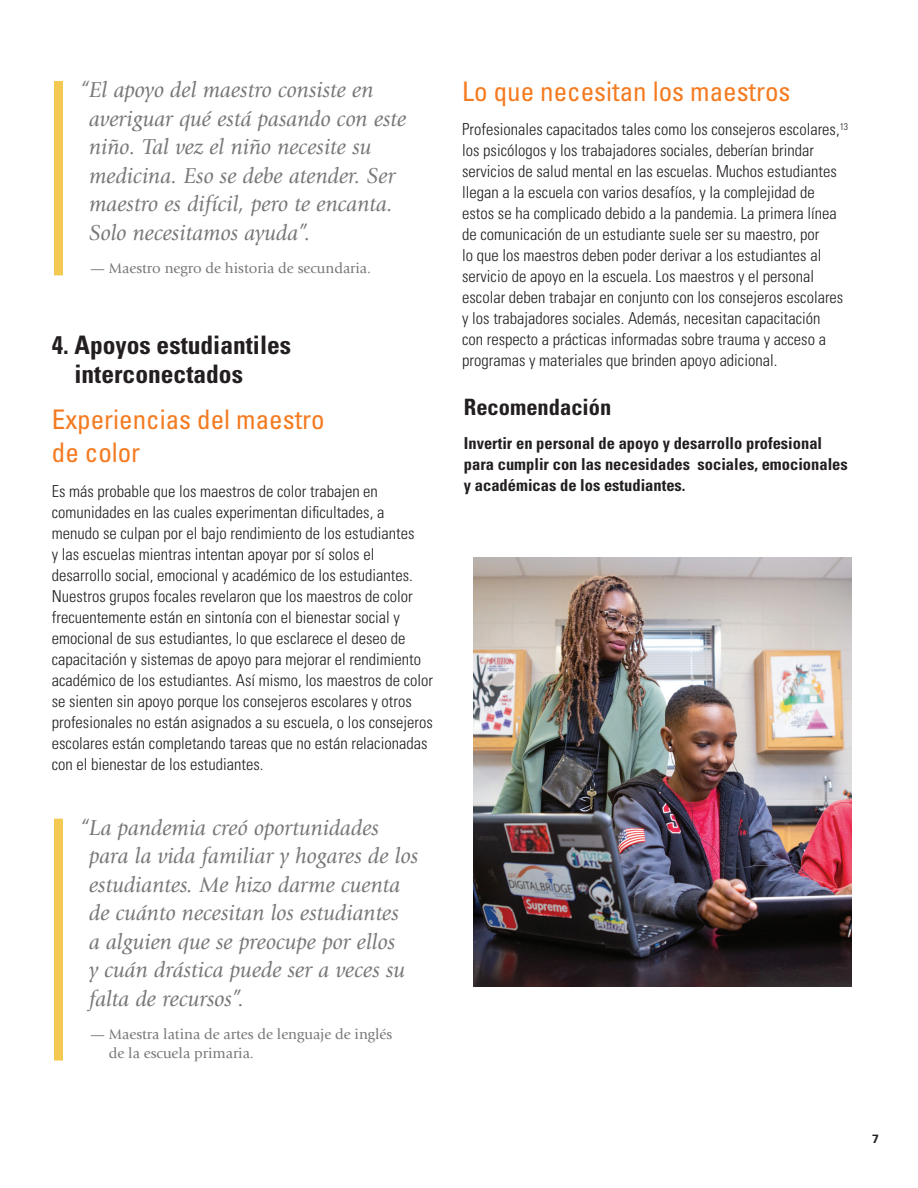
<style>
.page{position:relative;width:918px;height:1188px;background:#fff}
.page>*{position:absolute;margin:0;border:0;box-sizing:border-box;transform-origin:0 0}
.What_teachers_want_n{font:condensed 27px/33px "Univers LT Std";color:#f47b21}
.medium_heads{font:700 condensed 25.5px/28.5px "Univers LT Std";color:#231f20}
.quotes{font:italic 22.5px/28.5px "Giovanni Std";color:#787779}
.recommendation_title{font:700 condensed 22.5px "Univers LT Std";color:#231f20}
.Main{font:300 condensed 16.5px/21px "Univers LT Std";color:#231f20}
.Quoters{font:300 condensed 16.5px/21px "Univers LT Std";color:#231f20}
.recommendation{font:700 condensed 16.5px/21px "Univers LT Std";color:#231f20}
.Quoters-2{font:15px/19.5px "Giovanni Std";color:#787779}
.t1{font:700 12px "Univers LT Std";color:#231f20}
</style>
<div class="page">
<img style="left:473px;top:557px;width:378px;height:429px">
<div style="left:54px;top:81px;width:9px;height:194px;background:#f4c952"></div>
<div style="left:54px;top:819px;width:9px;height:242px;background:#f4c952"></div>
<p class="quotes" style="left:89px;top:76px;width:319px;text-indent:-10px">“El apoyo del maestro consiste en averiguar qué está pasando con este niño. Tal vez el niño necesite su medicina. Eso se debe atender. Ser maestro es difícil, pero te encanta.<br>Solo necesitamos ayuda”.</p>
<p class="Quoters-2" style="left:90px;top:258px;width:283px">— Maestro negro de historia de secundaria.</p>
<p class="medium_heads" style="left:74px;top:331px;width:218px;text-indent:-23px">4. Apoyos estudiantiles interconectados</p>
<p class="What_teachers_want_n" style="left:52px;top:403px;width:274px">Experiencias del maestro de color</p>
<p class="Main" style="left:52px;top:481px;width:383px">Es más probable que los maestros de color trabajen en comunidades en las cuales experimentan dificultades, a menudo se culpan por el bajo rendimiento de los estudiantes<br>y las escuelas mientras intentan apoyar por sí solos el desarrollo social, emocional y académico de los estudiantes.<br>Nuestros grupos focales revelaron que los maestros de color frecuentemente están en sintonía con el bienestar social y emocional de sus estudiantes, lo que esclarece el deseo de capacitación y sistemas de apoyo para mejorar el rendimiento académico de los estudiantes. Así mismo, los maestros de color se sienten sin apoyo porque los consejeros escolares y otros profesionales no están asignados a su escuela, o los consejeros escolares están completando tareas que no están relacionadas con el bienestar de los estudiantes.</p>
<p class="quotes" style="left:89px;top:814px;width:331px;text-indent:-10px">“La pandemia creó oportunidades para la vida familiar y hogares de los estudiantes. Me hizo darme cuenta de cuánto necesitan los estudiantes<br>a alguien que se preocupe por ellos<br>y cuán drástica puede ser a veces su falta de recursos”.</p>
<p class="Quoters-2" style="left:109px;top:1024px;width:285px;text-indent:-19px">— Maestra latina de artes de lenguaje de inglés de la escuela primaria.</p>
<p class="What_teachers_want_n" style="left:462px;top:74px;width:330px">Lo que necesitan los maestros</p>
<p class="Quoters" style="left:462px;top:119px;width:388px">Profesionales capacitados tales como los consejeros escolares,<sup>13 </sup>los psicólogos y los trabajadores sociales, deberían brindar servicios de salud mental en las escuelas. Muchos estudiantes llegan a la escuela con varios desafíos, y la complejidad de estos se ha complicado debido a la pandemia. La primera línea de comunicación de un estudiante suele ser su maestro, por<br>lo que los maestros deben poder derivar a los estudiantes al servicio de apoyo en la escuela. Los maestros y el personal escolar deben trabajar en conjunto con los consejeros escolares y los trabajadores sociales. Además, necesitan capacitación<br>con respecto a prácticas informadas sobre trauma y acceso a programas y materiales que brinden apoyo adicional.</p>
<p class="recommendation_title" style="left:464px;top:393px;width:149px">Recomendación</p>
<p class="recommendation" style="left:464px;top:433px;width:386px">Invertir en personal de apoyo y desarrollo profesional para cumplir con las necesidades sociales, emocionales y académicas de los estudiantes.</p>
<p class="t1" style="left:872px;top:1131px;width:8px">7</p>
</div>
